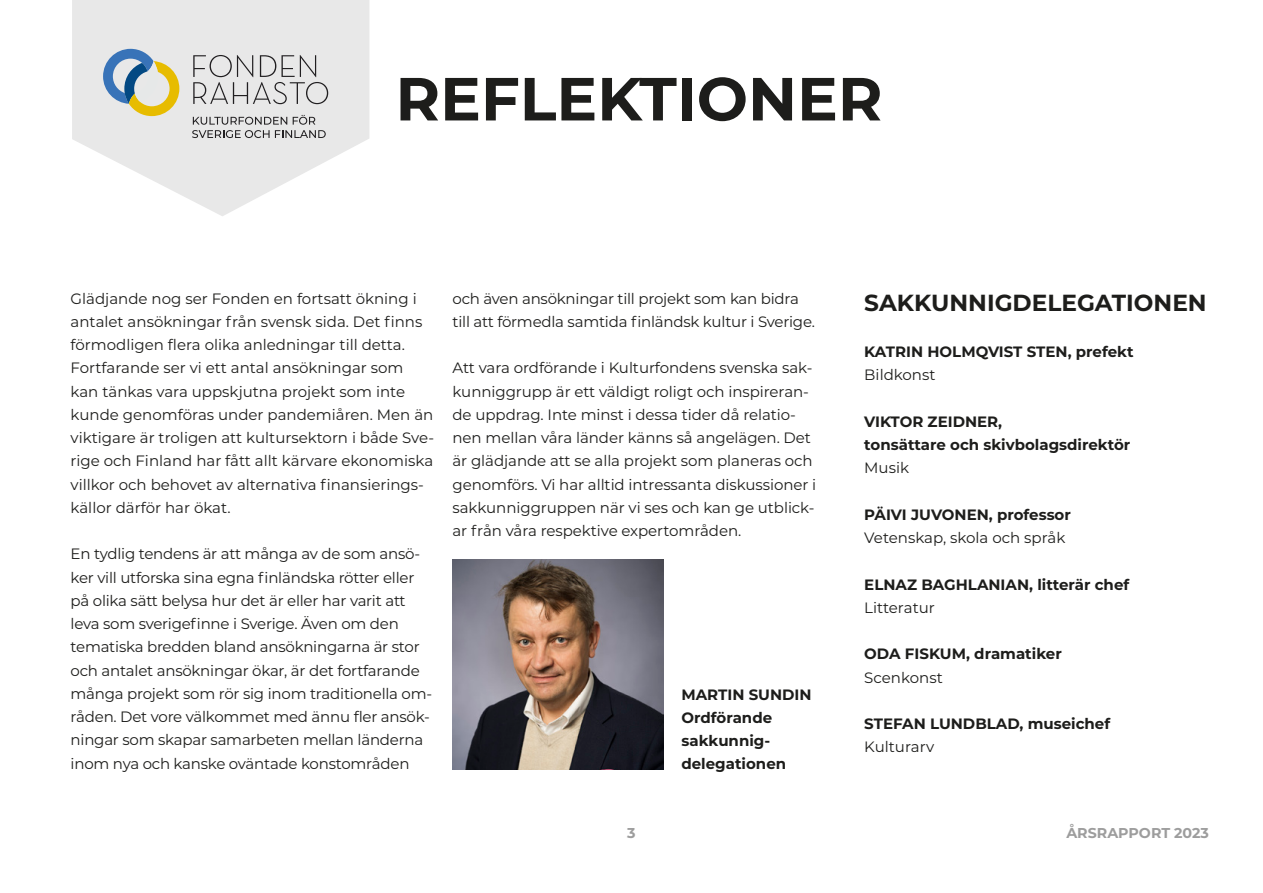
<style>
.page{position:relative;width:1263px;height:893px;background:#fff}
.page>*{position:absolute;margin:0;border:0;box-sizing:border-box;transform-origin:0 0}
.Stor_bold_title_40_5{font:700 60.75px "Montserrat";color:#1d1d1b}
.allcaps_15_5{font:700 23.25px "Montserrat";color:#1d1d1b}
.body_10___15_5{font:15px/23.2px "Montserrat";letter-spacing:-.005em;color:#1d1d1b}
.body_10_mellanrub{font:700 15px/23.2px "Montserrat";color:#1d1d1b}
.t1{font:700 14.25px "Montserrat";color:#9d9d9d}
</style>
<div class="page">
<svg style="left:72px;top:0;width:297px;height:216px;fill:#e8e8e8"></svg>
<svg style="left:193px;top:55px;width:135px;height:49px"></svg>
<svg style="left:103px;top:49px;width:76px;height:67px"></svg>
<svg style="left:192px;top:115px;width:134px;height:23px"></svg>
<img style="left:453px;top:559px;width:210px;height:211px">
<p class="Stor_bold_title_40_5" style="left:395px;top:55px;width:488px">REFLEKTIONER</p>
<p class="body_10___15_5" style="left:71px;top:286px;width:365px">Glädjande nog ser Fonden en fortsatt ökning i antalet ansökningar från svensk sida. Det finns förmodligen flera olika anledningar till detta.<br>Fortfarande ser vi ett antal ansökningar som kan tänkas vara uppskjutna projekt som inte kunde genomföras under pandemiåren. Men än viktigare är troligen att kultursektorn i både Sve&shy;rige och Finland har fått allt kärvare ekonomiska villkor och behovet av alternativa finansierings&shy;källor därför har ökat.</p>
<p class="body_10___15_5" style="left:71px;top:542px;width:363px">En tydlig tendens är att många av de som ansö&shy;ker vill utforska sina egna finländska rötter eller på olika sätt belysa hur det är eller har varit att leva som sverigefinne i Sverige. Även om den tematiska bredden bland ansökningarna är stor och antalet ansökningar ökar, är det fortfarande många projekt som rör sig inom traditionella om&shy;råden. Det vore välkommet med ännu fler ansök&shy;ningar som skapar samarbeten mellan länderna inom nya och kanske oväntade konstområden</p>
<p class="body_10___15_5" style="left:452px;top:286px;width:364px">och även ansökningar till projekt som kan bidra till att förmedla samtida finländsk kultur i Sverige.</p>
<p class="body_10___15_5" style="left:452px;top:356px;width:365px">Att vara ordförande i Kulturfondens svenska sak&shy;kunniggrupp är ett väldigt roligt och inspireran&shy;de uppdrag. Inte minst i dessa tider då relatio&shy;nen mellan våra länder känns så angelägen. Det är glädjande att se alla projekt som planeras och genomförs. Vi har alltid intressanta diskussioner i sakkunniggruppen när vi ses och kan ge utblick&shy;ar från våra respektive expertområden.</p>
<p class="body_10_mellanrub" style="left:681px;top:682px;width:132px">MARTIN SUNDIN</p>
<p class="body_10_mellanrub" style="left:681px;top:705px;width:106px">Ordförande sakkunnig&shy;delegationen</p>
<p class="allcaps_15_5" style="left:864px;top:286px;width:344px">SAKKUNNIGDELEGATIONEN</p>
<p class="body_10_mellanrub" style="left:864px;top:339px;width:271px">KATRIN HOLMQVIST STEN, prefekt</p>
<p class="body_10___15_5" style="left:864px;top:363px;width:73px">Bildkonst</p>
<p class="body_10_mellanrub" style="left:864px;top:409px;width:268px">VIKTOR ZEIDNER,<br>tonsättare och skivbolagsdirektör</p>
<p class="body_10___15_5" style="left:864px;top:456px;width:46px">Musik</p>
<p class="body_10_mellanrub" style="left:864px;top:502px;width:208px">PÄIVI JUVONEN, professor</p>
<p class="body_10___15_5" style="left:864px;top:526px;width:203px">Vetenskap, skola och språk</p>
<p class="body_10_mellanrub" style="left:864px;top:572px;width:266px">ELNAZ BAGHLANIAN, litterär chef</p>
<p class="body_10___15_5" style="left:864px;top:595px;width:72px">Litteratur</p>
<p class="body_10_mellanrub" style="left:864px;top:642px;width:199px">ODA FISKUM, dramatiker</p>
<p class="body_10___15_5" style="left:864px;top:665px;width:80px">Scenkonst</p>
<p class="body_10_mellanrub" style="left:864px;top:711px;width:247px">STEFAN LUNDBLAD, museichef</p>
<p class="body_10___15_5" style="left:864px;top:735px;width:71px">Kulturarv</p>
<p class="t1" style="left:627px;top:823px;width:10px">3</p>
<p class="t1" style="left:1066px;top:823px;width:144px">ÅRSRAPPORT 2023</p>
</div>
